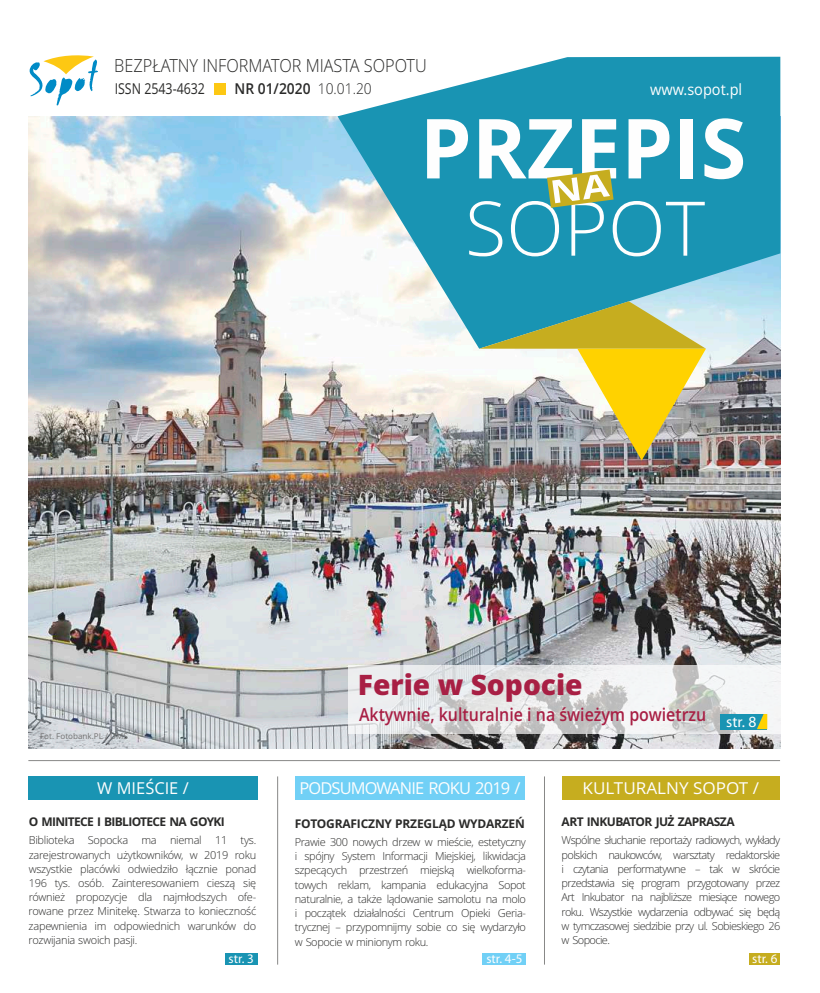
<style>
.page{position:relative;width:820px;height:993px;background:#fff}
.page>*{position:absolute;margin:0;border:0;box-sizing:border-box;transform-origin:0 0}
.t1{font:800 28.2px "Open Sans";color:#a81f44}
.t2{font:600 18px "Open Sans";color:#a81f44;scale:.89 1}
.t3{font:300 18px "Open Sans";color:#2a2a29;scale:.9 1}
.t4{font:16.4px "Open Sans";letter-spacing:-.05em;color:#fefefe}
.t5{font:16.4px "Open Sans";color:#fefefe;scale:1.04 1}
.t6{font:16.4px "Open Sans";color:#fefefe}
.t7{font:15.5px "Open Sans";color:#fefefe;scale:.94 1}
.t8{font:600 15px "Open Sans";color:#2a2a29;scale:.92 1}
.t9{font:15px "Open Sans";color:#2a2a29;scale:.83 1}
.t10{font:13.1px "Myriad Pro";color:#fefefe}
.t11{font:700 12px "Open Sans";letter-spacing:-.045em;color:#2a2a29}
.t12{font:700 12px "Open Sans";letter-spacing:-.015em;color:#2a2a29}
.t13{font:300 11px/14.2px "Open Sans";letter-spacing:-.035em;color:#2a2a29;text-align:justify}
.t14{font:8px "Open Sans";color:#717171}
.s1{font-weight:300}
</style>
<div class="page">
<img style="left:28px;top:117px;width:752px;height:631px">
<div style="left:295px;top:776px;width:229px;height:23px;background:#71d0f6"></div>
<div style="left:562px;top:776px;width:218px;height:23px;background:#c6ad1f"></div>
<div style="left:28px;top:776px;width:229px;height:23px;background:#1994b3"></div>
<hr style="left:277px;top:776px;width:1px;height:188px;background:#888887">
<hr style="left:28px;top:759px;width:751px;height:1px;background:#888887">
<hr style="left:543px;top:776px;width:1px;height:188px;background:#888887">
<svg style="left:30px;top:55px;width:68px;height:51px"></svg>
<div style="left:749px;top:952px;width:31px;height:12px;background:#c6ad1f"></div>
<div style="left:225px;top:952px;width:32px;height:12px;background:#1994b3"></div>
<div style="left:482px;top:952px;width:43px;height:12px;background:#71d0f6"></div>
<svg style="left:337px;top:57px;width:443px;height:291px;fill:#1994b3"></svg>
<svg style="left:479px;top:301px;width:226px;height:159px;background:#b6b87e"></svg>
<svg style="left:427px;top:118px;width:315px;height:138px"></svg>
<div style="left:348px;top:664px;width:432px;height:69px;background:#fefefe;opacity:.7"></div>
<div style="left:720px;top:713px;width:47px;height:16px;background:#1994b3"></div>
<svg style="left:756px;top:713px;width:11px;height:16px"></svg>
<div style="left:214px;top:83px;width:11px;height:11px;background:#fdc813"></div>
<h2 class="t3" style="left:114px;top:59px;width:348px">BEZPŁATNY INFORMATOR MIASTA SOPOTU</h2>
<h3 class="t9" style="left:115px;top:82px;width:110px">ISSN 2543-4632</h3>
<h3 class="t8" style="left:234px;top:83px;width:151px">NR 01/2020 <span class="s1">10.01.20</span></h3>
<h3 class="t7" style="left:650px;top:83px;width:99px">www.sopot.pl</h3>
<p class="t14" style="left:40px;top:732px;width:89px">Fot. Fotobank.PL / UMS</p>
<h3 class="t6" style="left:97px;top:781px;width:93px">W MIEŚCIE /</h3>
<p class="t11" style="left:29px;top:816px;width:198px">O MINITECE I BIBLIOTECE NA GOYKI</p>
<p class="t13" style="left:29px;top:834px;width:229px">Biblioteka Sopocka ma niemal 11 tys. zarejestrowanych użytkowników, w 2019 roku wszystkie placówki odwiedziło łącznie ponad 196 tys. osób. Zainteresowaniem cieszą się również propozycje dla najmłodszych ofe&shy;rowane przez Minitekę. Stwarza to konieczność zapewnienia im odpowiednich warunków do rozwijania swoich pasji.</p>
<h1 class="t1" style="left:358px;top:673px;width:226px">Ferie w Sopocie</h1>
<h2 class="t2" style="left:359px;top:707px;width:448px">Aktywnie, kulturalnie i na świeżym powietrzu <sub>str.</sub> <sub>8</sub></h2>
<h3 class="t4" style="left:299px;top:781px;width:222px">PODSUMOWANIE ROKU 2019 /</h3>
<h3 class="t5" style="left:582px;top:781px;width:171px">KULTURALNY SOPOT /</h3>
<p class="t12" style="left:295px;top:818px;width:231px">FOTOGRAFICZNY PRZEGLĄD WYDARZEŃ</p>
<p class="t13" style="left:295px;top:835px;width:232px">Prawie 300 nowych drzew w mieście, estetyczny i spójny System Informacji Miejskiej, likwidacja szpecących przestrzeń miejską wielkoforma&shy;towych reklam, kampania edukacyjna Sopot naturalnie, a także lądowanie samolotu na molo i początek działalności Centrum Opieki Geria&shy;trycznej – przypomnijmy sobie co się wydarzyło w Sopocie w minionym roku.</p>
<p class="t11" style="left:561px;top:816px;width:174px">ART INKUBATOR JUŻ ZAPRASZA</p>
<p class="t13" style="left:561px;top:834px;width:220px">Wspólne słuchanie reportaży radiowych, wykłady polskich naukowców, warsztaty redaktorskie i czytania performatywne – tak w skrócie przedstawia się program przygotowany przez Art Inkubator na najbliższe miesiące nowego roku. Wszystkie wydarzenia odbywać się będą w tymczasowej siedzibie przy ul. Sobieskiego 26 w Sopocie.</p>
<p class="t10" style="left:228px;top:953px;width:27px">str. 3</p>
<p class="t10" style="left:486px;top:953px;width:37px">str. 4-5</p>
<p class="t10" style="left:751px;top:953px;width:27px">str. 6</p>
</div>
